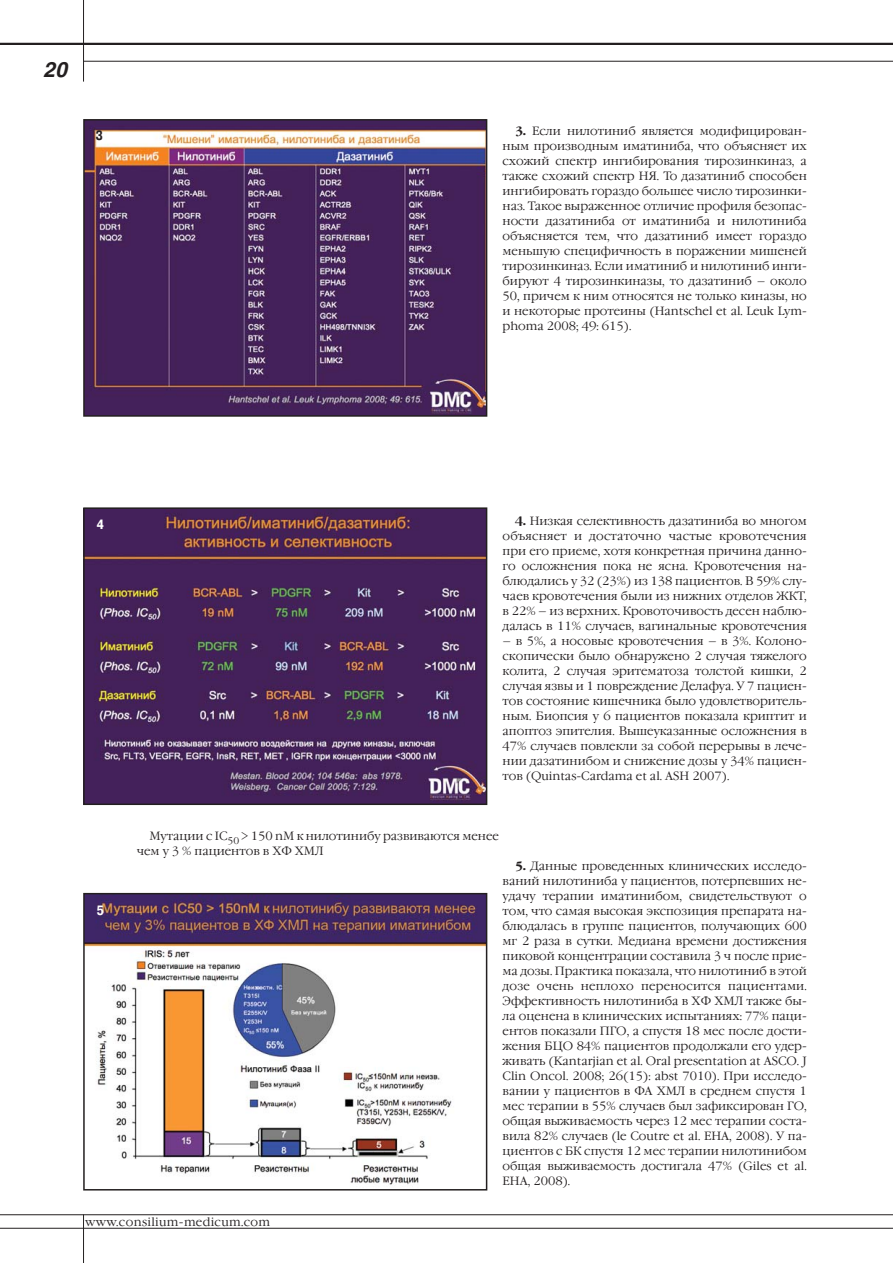
<style>
.page{position:relative;width:893px;height:1263px;background:#fff}
.page>*{position:absolute;margin:0;border:0;box-sizing:border-box;transform-origin:0 0}
.t1{font:italic 700 21px "Helios";color:#231f20}
.t2{font:700 13.5px "Pragmatica Cond C";color:#fff}
.t3{font:700 13.5px "Pragmatica Cond C";color:#231f20}
.t4{font:300 12px/15px "Garamond C";color:#231f20;text-align:justify}
.t5{font:300 12px "Garamond C";letter-spacing:.03em;color:#231f20}
.s1{font-weight:700}
</style>
<div class="page">
<img style="left:86px;top:510px;width:398px;height:292px">
<div style="left:83px;top:507px;width:404px;height:298px;border:2px solid #231f20"></div>
<img style="left:86px;top:122px;width:398px;height:292px">
<div style="left:83px;top:119px;width:404px;height:298px;border:2px solid #231f20"></div>
<img style="left:86px;top:896px;width:398px;height:289px">
<div style="left:83px;top:893px;width:404px;height:298px;border:2px solid #231f20"></div>
<hr style="left:0;top:43px;width:892px;height:2px;background:#231f20">
<hr style="left:83px;top:61px;width:809px;height:1px;background:#231f20">
<hr style="left:0;top:1215px;width:892px;height:1px;background:#231f20">
<hr style="left:0;top:1228px;width:892px;height:1px;background:#231f20">
<hr style="left:83px;top:1214px;width:1px;height:49px;background:#231f20">
<hr style="left:83px;top:0;width:1px;height:82px;background:#231f20">
<h1 class="t1" style="left:45px;top:61px;width:25px">20</h1>
<p class="t3" style="left:96px;top:131px;width:9px">3</p>
<p class="t4" style="left:502px;top:124px;width:306px;text-indent:13px"><span class="s1">3.</span> Если нилотиниб является модифицирован&shy;ным производным иматиниба, что объясняет их схожий спектр ингибирования тирозинкиназ, а также схожий спектр НЯ. То дазатиниб способен ингибировать гораздо большее число тирозинки&shy;наз. Такое выраженное отличие профиля безопас&shy;ности дазатиниба от иматиниба и нилотиниба объясняется тем, что дазатиниб имеет гораздо меньшую специфичность в поражении мишеней тирозинкиназ. Если иматиниб и нилотиниб инги&shy;бируют 4 тирозинкиназы, то дазатиниб – около 50, причем к ним относятся не только киназы, но и некоторые протеины (Hantschel et al. Leuk Lym&shy;phoma 2008; 49: 615).</p>
<p class="t2" style="left:97px;top:519px;width:8px">4</p>
<p class="t2" style="left:97px;top:905px;width:9px">5</p>
<p class="t4" style="left:502px;top:514px;width:306px;text-indent:13px"><span class="s1">4.</span> Низкая селективность дазатиниба во многом объясняет и достаточно частые кровотечения при его приеме, хотя конкретная причина данно&shy;го осложнения пока не ясна. Кровотечения на&shy;блюдались у 32 (23%) из 138 пациентов. В 59% слу&shy;чаев кровотечения были из нижних отделов ЖКТ, в 22% – из верхних. Кровоточивость десен наблю&shy;далась в 11% случаев, вагинальные кровотечения</p>
<p class="t4" style="left:502px;top:634px;width:306px">– в 5%, а носовые кровотечения – в 3%. Колоно&shy;скопически было обнаружено 2 случая тяжелого колита, 2 случая эритематоза толстой кишки, 2 случая язвы и 1 повреждение Делафуа. У 7 пациен&shy;тов состояние кишечника было удовлетворитель&shy;ным. Биопсия у 6 пациентов показала криптит и апоптоз эпителия. Вышеуказанные осложнения в 47% случаев повлекли за собой перерывы в лече&shy;нии дазатинибом и снижение дозы у 34% пациен&shy;тов (Quintas-Cardama et al. ASH 2007).</p>
<p class="t4" style="left:137px;top:829px;width:363px;text-indent:13px">Мутации с IC<sub>50</sub> &gt; 150 nM к нилотинибу развиваются менее чем у 3 % пациентов в ХФ ХМЛ</p>
<p class="t4" style="left:502px;top:859px;width:306px;text-indent:13px"><span class="s1">5.</span> Данные проведенных клинических исследо&shy;ваний нилотиниба у пациентов, потерпевших не&shy;удачу терапии иматинибом, свидетельствуют о том, что самая высокая экспозиция препарата на&shy;блюдалась в группе пациентов, получающих 600 мг 2 раза в сутки. Медиана времени достижения пиковой концентрации составила 3 ч после прие&shy;ма дозы. Практика показала, что нилотиниб в этой дозе очень неплохо переносится пациентами.<br>Эффективность нилотиниба в ХФ ХМЛ также бы&shy;ла оценена в клинических испытаниях: 77% паци&shy;ентов показали ПГО, а спустя 18 мес после дости&shy;жения БЦО 84% пациентов продолжали его удер&shy;живать (Kantarjian et al. Oral presentation at ASCO. J Clin Oncol. 2008; 26(15): аbst 7010). При исследо&shy;вании у пациентов в ФА ХМЛ в среднем спустя 1 мес терапии в 55% случаев был зафиксирован ГО, общая выживаемость через 12 мес терапии соста&shy;вила 82% случаев (le Coutre et al. EHA, 2008). У па&shy;циентов с БК спустя 12 мес терапии нилотинибом общая выживаемость достигала 47% (Giles et al.<br>EHA, 2008).</p>
<p class="t5" style="left:85px;top:1216px;width:186px">www.consilium-medicum.com</p>
</div>
